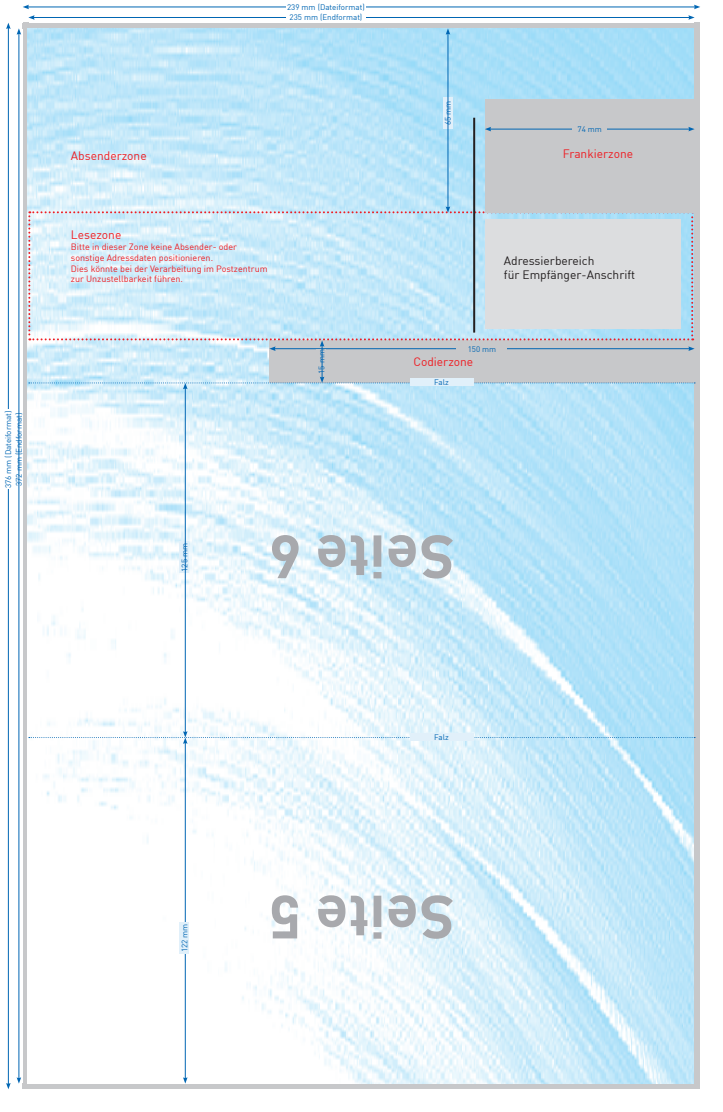
<style>
.page{position:relative;width:723px;height:1112px;background:#fff}
.page>*{position:absolute;margin:0;border:0;box-sizing:border-box;transform-origin:0 0}
.t1{font:700 60px "DIN";color:#a8a9ad}
.t2{font:12px "DIN";color:#ee1d23}
.t3{font:12px/14.4px "DIN";color:#231f20}
.t4{font:9px/10.8px "DIN";color:#ee1d23}
.t5{font:8px "DIN";color:#0166b3}
</style>
<div class="page">
<div style="left:23px;top:23px;width:677px;height:5px;background:#c7c8ca"></div>
<div style="left:23px;top:23px;width:5px;height:1066px;background:#c7c8ca"></div>
<div style="left:694px;top:23px;width:6px;height:1066px;background:#c7c8ca"></div>
<div style="left:23px;top:1083px;width:677px;height:6px;background:#c7c8ca"></div>
<img style="left:28px;top:28px;width:665px;height:1055px">
<div style="left:269px;top:340px;width:425px;height:43px;background:#c7c8ca"></div>
<hr style="left:473px;top:118px;width:2px;height:214px;background:#231f20">
<div style="left:485px;top:99px;width:209px;height:114px;background:#c7c8ca"></div>
<svg style="left:18px;top:409px;width:1px;height:80px"></svg>
<hr style="left:8px;top:27px;width:1px;height:1057px;background:#0166b3">
<svg style="left:6px;top:1082px;width:5px;height:7px"></svg>
<svg style="left:6px;top:23px;width:5px;height:6px"></svg>
<div style="left:4px;top:409px;width:9px;height:80px;background:#fff"></div>
<hr style="left:33px;top:17px;width:657px;height:1px;background:#0166b3">
<svg style="left:28px;top:15px;width:7px;height:5px"></svg>
<svg style="left:688px;top:15px;width:6px;height:5px"></svg>
<div style="left:286px;top:13px;width:80px;height:8px;background:#fff"></div>
<hr style="left:27px;top:7px;width:668px;height:1px;background:#0166b3">
<svg style="left:23px;top:5px;width:6px;height:4px"></svg>
<svg style="left:694px;top:5px;width:6px;height:4px"></svg>
<div style="left:286px;top:2px;width:80px;height:9px;background:#fff"></div>
<hr style="left:19px;top:33px;width:1px;height:1045px;background:#0166b3">
<svg style="left:17px;top:1077px;width:4px;height:6px"></svg>
<svg style="left:17px;top:28px;width:4px;height:7px"></svg>
<hr style="left:185px;top:742px;width:1px;height:336px;background:#0166b3">
<svg style="left:183px;top:1077px;width:5px;height:6px"></svg>
<div style="left:180px;top:922px;width:9px;height:31px;background:#e1f0fa"></div>
<svg style="left:180px;top:541px;width:9px;height:32px"></svg>
<hr style="left:185px;top:387px;width:1px;height:345px;background:#0166b3">
<svg style="left:29px;top:731px;width:666px;height:12px"></svg>
<svg style="left:321px;top:351px;width:1px;height:23px"></svg>
<hr style="left:489px;top:129px;width:201px;height:1px;background:#0166b3">
<svg style="left:485px;top:127px;width:6px;height:4px"></svg>
<svg style="left:688px;top:127px;width:6px;height:4px"></svg>
<div style="left:572px;top:124px;width:35px;height:9px;background:#c7c8ca"></div>
<svg style="left:443px;top:97px;width:9px;height:32px"></svg>
<hr style="left:448px;top:33px;width:1px;height:175px;background:#0166b3">
<svg style="left:446px;top:28px;width:4px;height:7px"></svg>
<hr style="left:322px;top:345px;width:1px;height:33px;background:#0166b3">
<svg style="left:28px;top:206px;width:666px;height:145px"></svg>
<svg style="left:29px;top:376px;width:666px;height:13px"></svg>
<p class="t5" style="left:3px;top:488px;width:79px;rotate:-90deg">376 mm (Dateiformat)</p>
<p class="t5" style="left:14px;top:486px;width:74px;rotate:-90deg">372 mm (Endformat)</p>
<p class="t5" style="left:287px;top:2px;width:79px">239 mm (Dateiformat)</p>
<p class="t5" style="left:289px;top:12px;width:74px">235 mm (Endformat)</p>
<h2 class="t2" style="left:71px;top:148px;width:77px">Absenderzone</h2>
<h2 class="t2" style="left:71px;top:227px;width:52px">Lesezone</h2>
<p class="t4" style="left:71px;top:241px;width:198px">Bitte in dieser Zone keine Absender- oder sonstige Adressdaten positionieren.<br>Dies könnte bei der Verarbeitung im Postzentrum zur Unzustellbarkeit führen.</p>
<p class="t5" style="left:317px;top:374px;width:26px;rotate:-90deg">15 mm</p>
<p class="t5" style="left:443px;top:125px;width:26px;rotate:-90deg">65 mm</p>
<p class="t5" style="left:577px;top:124px;width:26px">74 mm</p>
<h2 class="t2" style="left:563px;top:146px;width:72px">Frankierzone</h2>
<h2 class="t3" style="left:504px;top:253px;width:133px">Adressierbereich<br>für Empfänger-Anschrift</h2>
<p class="t5" style="left:468px;top:343px;width:30px">150 mm</p>
<h2 class="t2" style="left:413px;top:354px;width:61px">Codierzone</h2>
<p class="t5" style="left:434px;top:377px;width:16px">Falz</p>
<p class="t5" style="left:180px;top:571px;width:30px;rotate:-90deg">125 mm</p>
<h1 class="t1" style="left:454px;top:596px;width:187px;rotate:-180deg">Seite 6</h1>
<p class="t5" style="left:180px;top:952px;width:30px;rotate:-90deg">122 mm</p>
<p class="t5" style="left:434px;top:732px;width:16px">Falz</p>
<h1 class="t1" style="left:454px;top:956px;width:187px;rotate:-180deg">Seite 5</h1>
</div>
